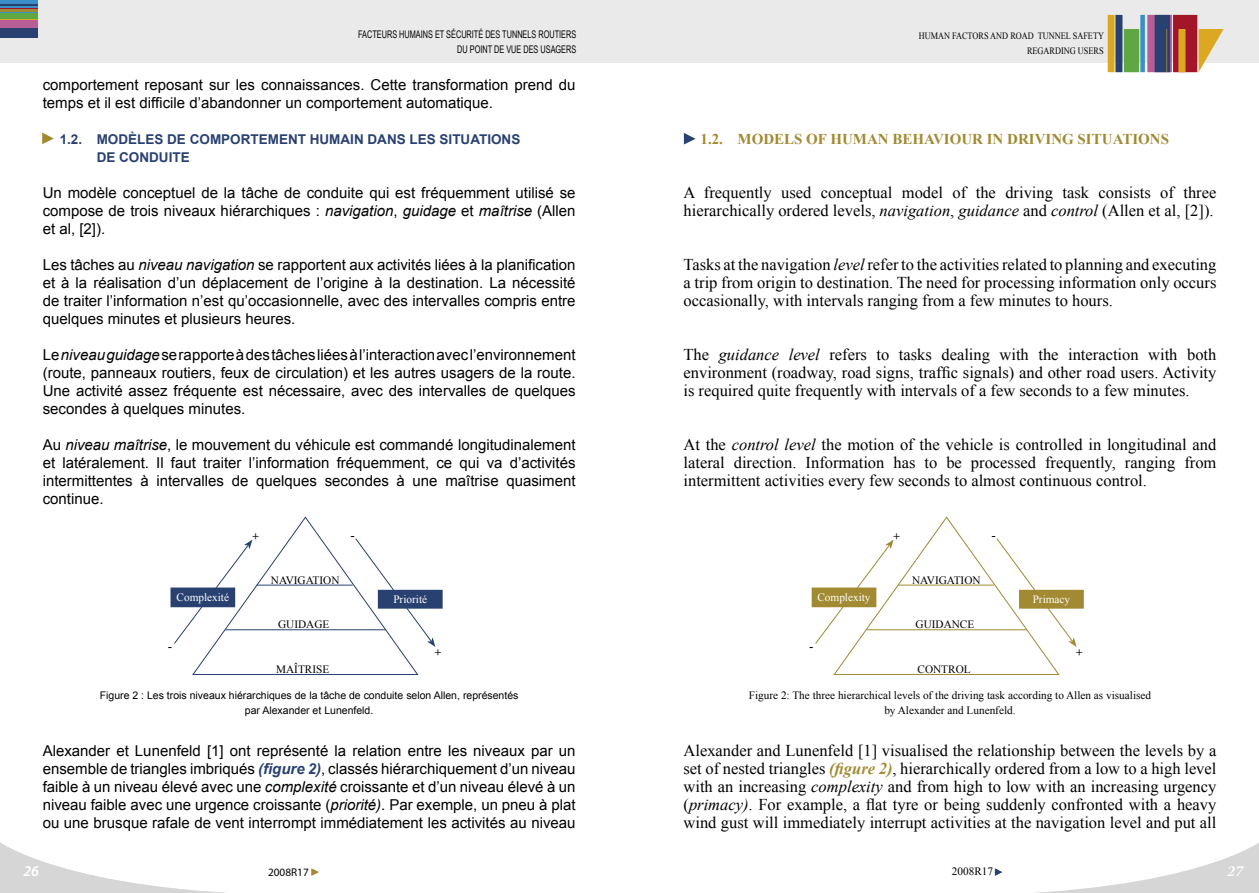
<style>
.page{position:relative;width:1259px;height:893px;background:#fff}
.page>*{position:absolute;margin:0;border:0;box-sizing:border-box;transform-origin:0 0}
.texte_courant_EV{font:16.5px/18px "Times New Roman";color:#000;text-align:justify}
.texte_courant_VF{font:15px/18px "Arial";color:#000;text-align:justify}
.Intertitre_VE{font:700 15px "Times New Roman";color:#a28a32}
.t1{font:italic 600 15px "Myriad Pro";color:#fff}
.t2{font:italic 600 15px "Warnock Pro";color:#fff}
.Intertitre_VF{font:700 13.5px "Arial";color:#294171}
.legende___footnote_E{font:11.25px "Times New Roman";color:#000}
.legende___footnote_E-2{font:11.25px "Times New Roman";color:#fff}
.legende___footnote_E-3{font:700 11.25px "Times New Roman";color:#000}
.t3{font:11.25px "Myriad Pro";color:#000}
.legende___footnote_F{font:10.5px "Arial";color:#000}
.t4{font:10.5px/15px "Arial Narrow";color:#000;text-align:right;scale:.85 1}
.t5{font:9.75px/15px "Times New Roman";color:#000;text-align:right;scale:.85 1}
.s1{font-style:italic}
.s2{font-weight:700;font-style:italic;color:#294171}
.s3{font-weight:700;font-style:italic;color:#a28a32}
</style>
<div class="page">
<svg style="left:684px;top:133px;width:11px;height:12px"></svg>
<svg style="left:42px;top:133px;width:12px;height:11px"></svg>
<svg style="left:0;top:842px;width:212px;height:50px"></svg>
<hr style="left:0;top:892px;width:268px;height:1px;background:#d6d6d6">
<svg style="left:311px;top:868px;width:8px;height:8px"></svg>
<svg style="left:994px;top:843px;width:265px;height:50px"></svg>
<div style="left:0;top:0;width:629px;height:63px;background:#eaeaea"></div>
<hr style="left:0;top:8px;width:38px;height:1px;background:#a31629">
<div style="left:0;top:0;width:38px;height:8px;background:#3b8fc8"></div>
<hr style="left:0;top:9px;width:38px;height:3px;background:#a28a32">
<div style="left:0;top:12px;width:38px;height:7px;background:#5fa841"></div>
<hr style="left:0;top:19px;width:38px;height:2px;background:#dda821">
<div style="left:0;top:21px;width:38px;height:7px;background:#b85e96"></div>
<div style="left:0;top:28px;width:38px;height:9px;background:#294171"></div>
<hr style="left:0;top:12px;width:38px;height:1px;background:#3b8fc8">
<hr style="left:0;top:4px;width:38px;height:2px;background:#294171">
<div style="left:629px;top:0;width:630px;height:63px;background:#eaeaea"></div>
<svg style="left:814px;top:516px;width:265px;height:159px"></svg>
<div style="left:811px;top:587px;width:65px;height:20px;background:#a28a32"></div>
<div style="left:1019px;top:590px;width:64px;height:19px;background:#a28a32"></div>
<svg style="left:173px;top:516px;width:265px;height:159px"></svg>
<div style="left:170px;top:587px;width:65px;height:20px;background:#294171"></div>
<div style="left:378px;top:590px;width:65px;height:19px;background:#294171"></div>
<div style="left:1107px;top:15px;width:7px;height:57px;background:#dda821"></div>
<div style="left:1115px;top:15px;width:7px;height:57px;background:#294171"></div>
<div style="left:1123px;top:29px;width:16px;height:43px;background:#5fa841"></div>
<div style="left:1140px;top:15px;width:5px;height:57px;background:#3b8fc8"></div>
<svg style="left:1198px;top:29px;width:25px;height:43px"></svg>
<div style="left:1173px;top:15px;width:24px;height:57px;background:#a31629"></div>
<div style="left:1147px;top:15px;width:25px;height:57px;background:#b85e96"></div>
<div style="left:1154px;top:15px;width:16px;height:57px;background:#294171"></div>
<div style="left:1178px;top:29px;width:7px;height:43px;background:#dda821"></div>
<hr style="left:1166px;top:29px;width:1px;height:43px;background:#a28a32">
<p class="t4" style="left:358px;top:27px;width:258px">FACTEURS HUMAINS ET SÉCURITÉ DES TUNNELS ROUTIERS<br>DU POINT DE VUE DES USAGERS</p>
<p class="t5" style="left:918px;top:28px;width:219px">HUMAN FACTORS AND ROAD TUNNEL SAFETY<br>REGARDING USERS</p>
<p class="texte_courant_VF" style="left:43px;top:76px;width:534px">comportement reposant sur les connaissances. Cette transformation prend du temps et il est difficile d’abandonner un comportement automatique.</p>
<p class="Intertitre_VF" style="left:60px;top:130px;width:462px">1.2. MODÈLES DE COMPORTEMENT HUMAIN DANS LES SITUATIONS</p>
<p class="Intertitre_VF" style="left:97px;top:148px;width:95px">DE CONDUITE</p>
<p class="texte_courant_VF" style="left:43px;top:184px;width:534px">Un modèle conceptuel de la tâche de conduite qui est fréquemment utilisé se compose de trois niveaux hiérarchiques : <span class="s1">navigation</span>, <span class="s1">guidage</span> et <span class="s1">maîtrise</span> (Allen et al, [2]).</p>
<p class="texte_courant_VF" style="left:43px;top:256px;width:534px">Les tâches au <span class="s1">niveau navigation</span> se rapportent aux activités liées à la planification et à la réalisation d’un déplacement de l’origine à la destination. La nécessité de traiter l’information n’est qu’occasionnelle, avec des intervalles compris entre quelques minutes et plusieurs heures.</p>
<p class="texte_courant_VF" style="left:43px;top:346px;width:534px">Le <span class="s1">niveau guidage</span> se rapporte à des tâches liées à l’interaction avec l’environnement (route, panneaux routiers, feux de circulation) et les autres usagers de la route.<br>Une activité assez fréquente est nécessaire, avec des intervalles de quelques secondes à quelques minutes.</p>
<p class="texte_courant_VF" style="left:43px;top:436px;width:534px">Au <span class="s1">niveau maîtrise</span>, le mouvement du véhicule est commandé longitudinalement et latéralement. Il faut traiter l’information fréquemment, ce qui va d’activités intermittentes à intervalles de quelques secondes à une maîtrise quasiment continue.</p>
<p class="Intertitre_VE" style="left:700px;top:129px;width:470px">1.2. MODELS OF HUMAN BEHAVIOUR IN DRIVING SITUATIONS</p>
<p class="texte_courant_EV" style="left:683px;top:183px;width:534px">A frequently used conceptual model of the driving task consists of three hierarchically ordered levels, <span class="s1">navigation</span>, <span class="s1">guidance</span> and <span class="s1">control</span> (Allen et al, [2]).</p>
<p class="texte_courant_EV" style="left:683px;top:255px;width:534px">Tasks at the navigation <span class="s1">level</span> refer to the activities related to planning and executing a trip from origin to destination. The need for processing information only occurs occasionally, with intervals ranging from a few minutes to hours.</p>
<p class="texte_courant_EV" style="left:683px;top:345px;width:534px">The <span class="s1">guidance level</span> refers to tasks dealing with the interaction with both environment (roadway, road signs, traffic signals) and other road users. Activity is required quite frequently with intervals of a few seconds to a few minutes.</p>
<p class="texte_courant_EV" style="left:683px;top:435px;width:534px">At the <span class="s1">control level</span> the motion of the vehicle is controlled in longitudinal and lateral direction. Information has to be processed frequently, ranging from intermittent activities every few seconds to almost continuous control.</p>
<p class="legende___footnote_E-3" style="left:252px;top:529px;width:8px">+</p>
<p class="legende___footnote_E-3" style="left:351px;top:527px;width:5px">-</p>
<p class="legende___footnote_E-3" style="left:893px;top:529px;width:8px">+</p>
<p class="legende___footnote_E-3" style="left:992px;top:527px;width:5px">-</p>
<p class="legende___footnote_E" style="left:271px;top:573px;width:70px">NAVIGATION</p>
<p class="legende___footnote_E" style="left:278px;top:617px;width:53px">GUIDAGE</p>
<p class="legende___footnote_E" style="left:276px;top:662px;width:55px">MAÎTRISE</p>
<p class="legende___footnote_E-2" style="left:177px;top:590px;width:54px">Complexité</p>
<p class="legende___footnote_E-2" style="left:393px;top:592px;width:35px">Priorité</p>
<p class="legende___footnote_E-3" style="left:168px;top:639px;width:5px">-</p>
<p class="legende___footnote_E-3" style="left:435px;top:645px;width:8px">+</p>
<p class="legende___footnote_E" style="left:912px;top:573px;width:70px">NAVIGATION</p>
<p class="legende___footnote_E" style="left:915px;top:617px;width:60px">GUIDANCE</p>
<p class="legende___footnote_E" style="left:917px;top:662px;width:55px">CONTROL</p>
<p class="legende___footnote_E-2" style="left:817px;top:590px;width:55px">Complexity</p>
<p class="legende___footnote_E-2" style="left:1032px;top:592px;width:39px">Primacy</p>
<p class="legende___footnote_E-3" style="left:809px;top:639px;width:5px">-</p>
<p class="legende___footnote_E-3" style="left:1076px;top:645px;width:8px">+</p>
<p class="legende___footnote_F" style="left:100px;top:688px;width:420px">Figure 2 : Les trois niveaux hiérarchiques de la tâche de conduite selon Allen, représentés</p>
<p class="legende___footnote_F" style="left:245px;top:703px;width:130px">par Alexander et Lunenfeld.</p>
<p class="texte_courant_VF" style="left:43px;top:742px;width:534px">Alexander et Lunenfeld [1] ont représenté la relation entre les niveaux par un ensemble de triangles imbriqués <span class="s2">(figure 2)</span>, classés hiérarchiquement d’un niveau faible à un niveau élevé avec une <span class="s1">complexité</span> croissante et d’un niveau élevé à un niveau faible avec une urgence croissante (<span class="s1">priorité)</span>. Par exemple, un pneu à plat ou une brusque rafale de vent interrompt immédiatement les activités au niveau</p>
<p class="legende___footnote_E" style="left:749px;top:688px;width:404px">Figure 2: The three hierarchical levels of the driving task according to Allen as visualised</p>
<p class="legende___footnote_E" style="left:884px;top:703px;width:133px">by Alexander and Lunenfeld.</p>
<p class="texte_courant_EV" style="left:683px;top:741px;width:534px">Alexander and Lunenfeld [1] visualised the relationship between the levels by a set of nested triangles <span class="s3">(figure 2)</span>, hierarchically ordered from a low to a high level with an increasing <span class="s1">complexity</span> and from high to low with an increasing urgency (<span class="s1">primacy)</span>. For example, a flat tyre or being suddenly confronted with a heavy wind gust will immediately interrupt activities at the navigation level and put all</p>
<p class="t1" style="left:23px;top:863px;width:17px">26</p>
<p class="t3" style="left:268px;top:866px;width:42px">2008R17</p>
<p class="legende___footnote_E" style="left:952px;top:864px;width:43px">2008R17</p>
<p class="t2" style="left:1227px;top:862px;width:17px">27</p>
</div>
